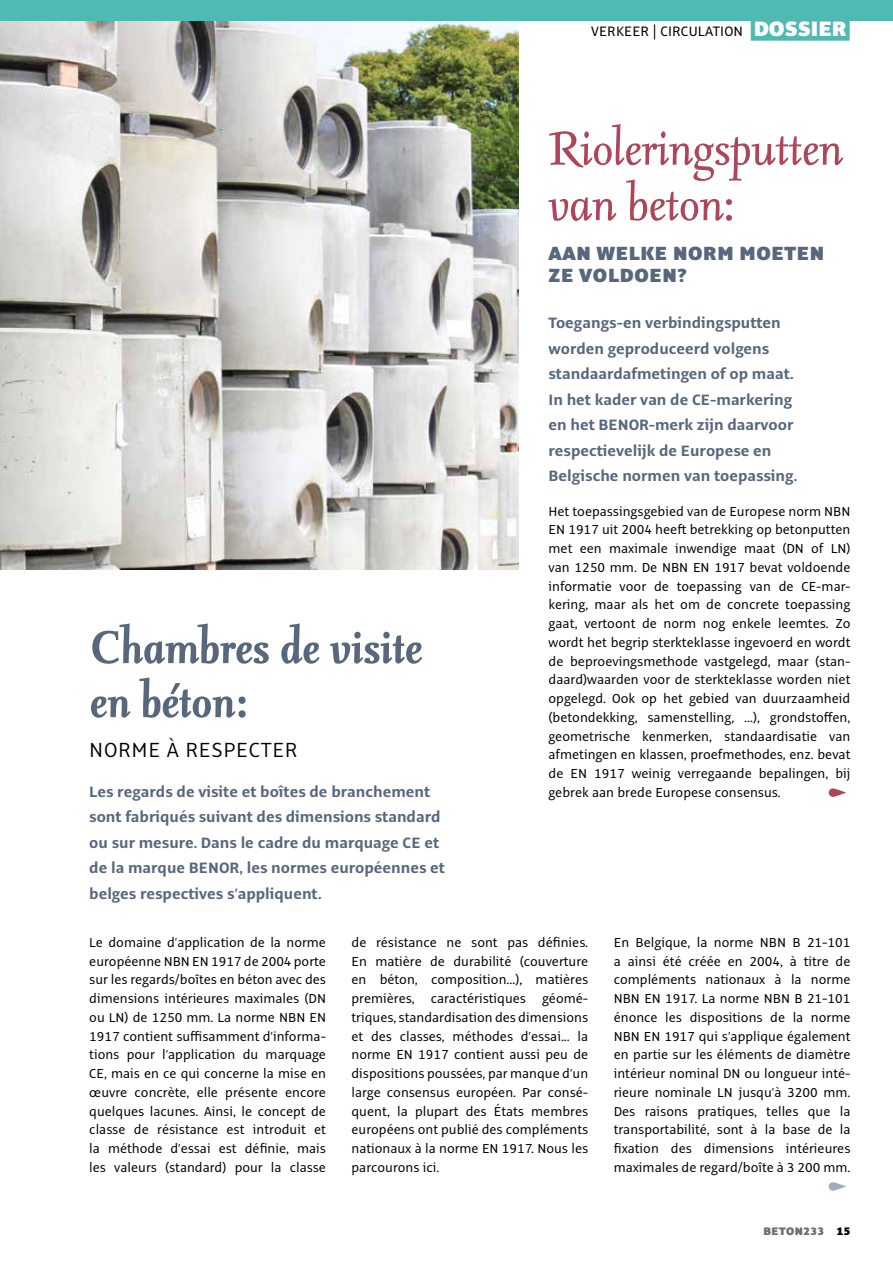
<style>
.page{position:relative;width:893px;height:1263px;background:#fff}
.page>*{position:absolute;margin:0;border:0;box-sizing:border-box;transform-origin:0 0}
.t1{font:italic 57px/55.5px "Seria";letter-spacing:-.005em;color:#ad4658}
.t2{font:italic 700 55.5px/54px "Seria";color:#58677c;scale:.95 1}
.t3{font:300 22.5px "Alto Pro";letter-spacing:.03em;color:#000}
.t4{font:900 21px/22.5px "Alto Pro";letter-spacing:.03em;color:#58677c}
.t5{font:700 16.5px/25.5px "Alto Pro";color:#58677c}
.t6{font:15px "Alto Pro";letter-spacing:.01em;color:#000}
.t7{font:14.25px/18.8px "Alto Pro";color:#000;text-align:justify}
.t8{font:900 12px "Alto Pro";letter-spacing:.04em;color:#706f6f}
.s1{font-weight:900;font-size:22.95px;color:#fff}
.s2{color:#000}
</style>
<div class="page">
<div style="left:0;top:0;width:893px;height:21px;background:#4ebab1"></div>
<svg style="left:829px;top:1182px;width:17px;height:9px"></svg>
<div style="left:751px;top:18px;width:99px;height:23px;background:#4ebab1"></div>
<img style="left:0;top:21px;width:519px;height:549px">
<svg style="left:829px;top:788px;width:17px;height:9px"></svg>
<p class="t6" style="left:591px;top:22px;width:257px">VERKEER | CIRCULATION <span class="s1">DOSSIER</span></p>
<h1 class="t1" style="left:549px;top:123px;width:296px">Rioleringsputten van beton:</h1>
<h3 class="t4" style="left:549px;top:242px;width:277px">AAN WELKE NORM MOETEN<br>ZE VOLDOEN?</h3>
<p class="t5" style="left:549px;top:310px;width:250px">Toegangs-en verbindingsputten worden geproduceerd volgens standaardafmetingen of op maat.<br>In het kader van de CE-markering en het BENOR-merk zijn daarvoor respectievelijk de Europese en<br>Belgische normen van toepassing.</p>
<p class="t7" style="left:549px;top:502px;width:303px">Het toepassingsgebied van de Europese norm NBN EN 1917 uit 2004 heeft betrekking op betonputten met een maximale inwendige maat (DN of LN) van 1250 mm. De NBN EN 1917 bevat voldoende informatie voor de toepassing van de CE-mar&shy;kering, maar als het om de concrete toepassing gaat, vertoont de norm nog enkele leemtes. Zo wordt het begrip sterkteklasse ingevoerd en wordt de beproevingsmethode vastgelegd, maar (stan&shy;daard)waarden voor de sterkteklasse worden niet opgelegd. Ook op het gebied van duurzaamheid (betondekking, samenstelling, …), grondstoffen, geometrische kenmerken, standaardisatie van afmetingen en klassen, proefmethodes, enz. bevat de EN 1917 weinig verregaande bepalingen, bij gebrek aan brede Europese consensus.</p>
<h2 class="t2" style="left:89px;top:622px;width:351px">Chambres de visite en béton:</h2>
<h3 class="t3" style="left:89px;top:735px;width:210px">NORME À RESPECTER</h3>
<p class="t5" style="left:89px;top:779px;width:357px">Les regards de visite et boîtes de branchement sont fabriqués suivant des dimensions standard ou sur mesure. Dans le cadre du marquage CE et de la marque BENOR, les normes européennes et belges respectives s’appliquent.</p>
<p class="t7" style="left:89px;top:933px;width:238px">Le domaine d’application de la norme européenne NBN EN 1917 de 2004 porte sur les regards/boîtes en béton avec des dimensions intérieures maximales (DN ou LN) de 1250 mm. La norme NBN EN 1917 contient suffisamment d’informa&shy;tions pour l’application du marquage CE, mais en ce qui concerne la mise en œuvre concrète, elle présente encore quelques lacunes. Ainsi, le concept de classe de résistance est introduit et la méthode d’essai est définie, mais les valeurs (standard) pour la classe</p>
<p class="t7" style="left:351px;top:933px;width:238px">de résistance ne sont pas définies.<br>En matière de durabilité (couverture en béton, composition…), matières premières, caractéristiques géomé&shy;triques, standardisation des dimensions et des classes, méthodes d’essai... la norme EN 1917 contient aussi peu de dispositions poussées, par manque d’un large consensus européen. Par consé&shy;quent, la plupart des États membres européens ont publié des compléments nationaux à la norme EN 1917. Nous les parcourons ici.</p>
<p class="t7" style="left:614px;top:933px;width:238px">En Belgique, la norme NBN B 21-101 a ainsi été créée en 2004, à titre de compléments nationaux à la norme NBN EN 1917. La norme NBN B 21-101 énonce les dispositions de la norme NBN EN 1917 qui s’applique également en partie sur les éléments de diamètre intérieur nominal DN ou longueur inté&shy;rieure nominale LN jusqu’à 3200 mm.<br>Des raisons pratiques, telles que la transportabilité, sont à la base de la fixation des dimensions intérieures maximales de regard/boîte à 3 200 mm.</p>
<p class="t8" style="left:763px;top:1223px;width:88px">BETON233 <span class="s2">15</span></p>
</div>
